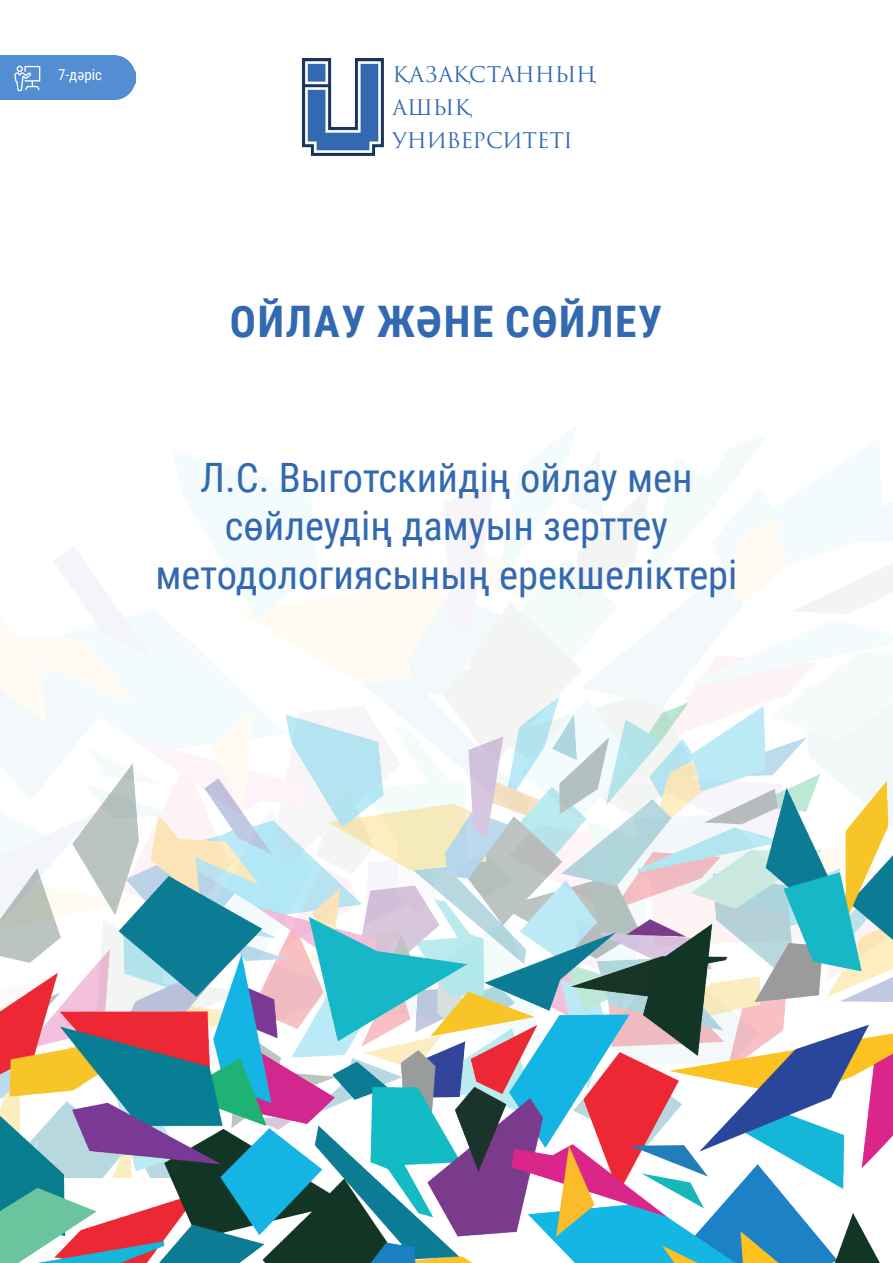
<style>
.page{position:relative;width:893px;height:1263px;background:#fff}
.page>*{position:absolute;margin:0;border:0;box-sizing:border-box;transform-origin:0 0}
.t1{font:700 43.5px "Roboto Condensed";letter-spacing:.035em;color:#3269b1}
.t2{font:40.5px/48.6px "Roboto Condensed";color:#3269b1;text-align:center}
.t3{font:21px "Trajan Pro 3";letter-spacing:-.01em;color:#3269b1}
.t4{font:15px "Roboto Condensed";color:#fff}
</style>
<div class="page">
<img style="left:0;top:425px;width:893px;height:638px">
<img style="left:302px;top:58px;width:82px;height:98px">
<img style="left:0;top:696px;width:892px;height:33px">
<img style="left:0;top:729px;width:892px;height:534px">
<div style="left:0;top:55px;width:136px;height:45px;background:#538dd2"></div>
<svg style="left:14px;top:66px;width:26px;height:25px"></svg>
<p class="t4" style="left:58px;top:64px;width:45px">7-дәріс</p>
<p class="t3" style="left:393px;top:60px;width:205px">ҚАЗАҚСТАННЫҢ</p>
<p class="t3" style="left:393px;top:93px;width:80px">АШЫҚ</p>
<p class="t3" style="left:393px;top:126px;width:182px">УНИВЕРСИТЕТІ</p>
<p class="t1" style="left:230px;top:291px;width:434px">ОЙЛАУ ЖӘНЕ СӨЙЛЕУ</p>
<p class="t2" style="left:155px;top:452px;width:584px">Л.С. Выготскийдің ойлау мен сөйлеудің дамуын зерттеу методологиясының ерекшеліктері</p>
</div>
